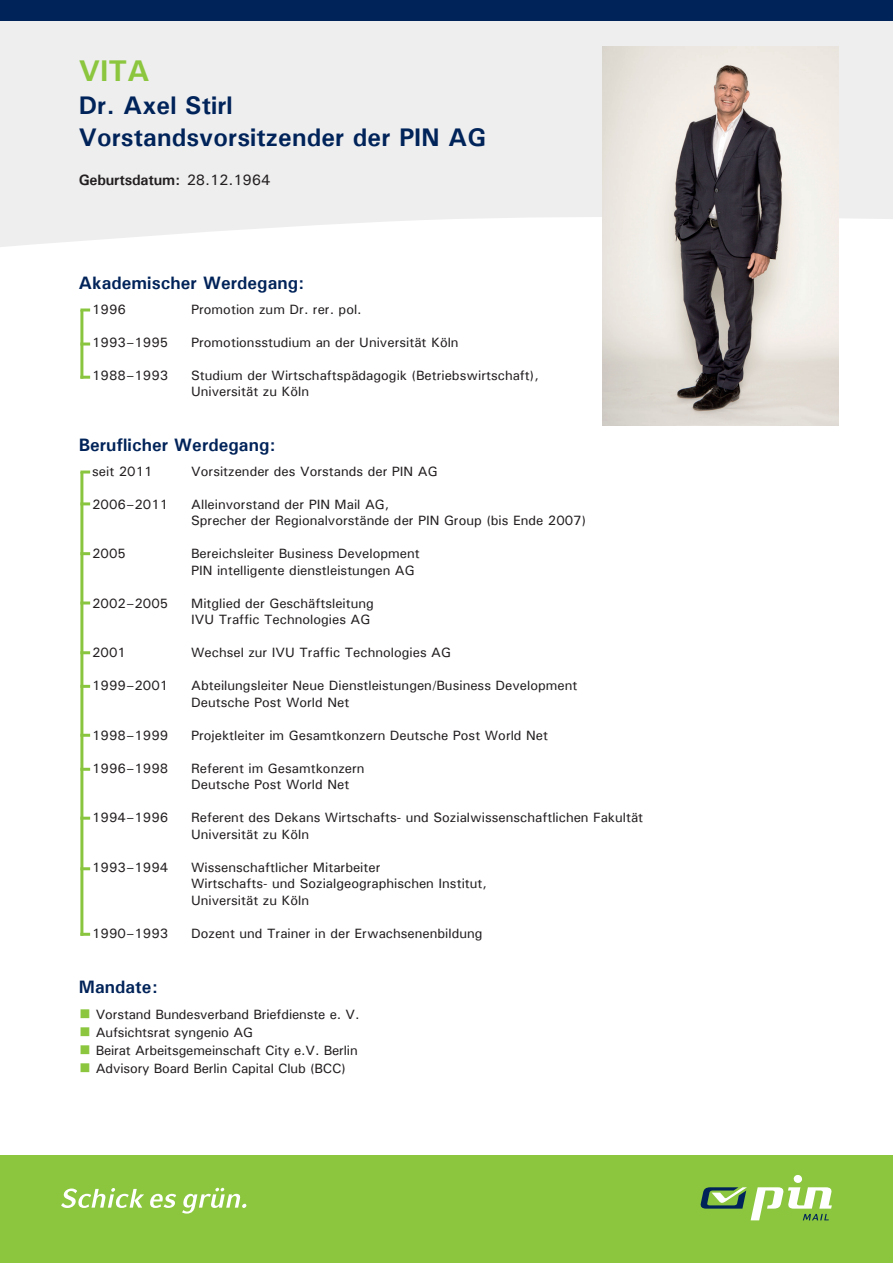
<style>
.page{position:relative;width:893px;height:1263px;background:#fff}
.page>*{position:absolute;margin:0;border:0;box-sizing:border-box;transform-origin:0 0}
.t1{font:700 30px "Univers";color:#8bc63e}
.t2{font:700 25.5px/32.5px "Univers";letter-spacing:.005em;color:#002359}
.t3{font:700 18px "Univers";letter-spacing:.005em;color:#002359}
.t4{font:700 15px "Univers";letter-spacing:-.01em;color:#231f20}
.t5{font:500 13.5px/16.5px "Univers";color:#231f20}
.s1{font-weight:500}
</style>
<div class="page">
<svg style="left:0;top:21px;width:893px;height:226px;background:#efeff0"></svg>
<div style="left:0;top:0;width:893px;height:21px;background:#002359"></div>
<div style="left:0;top:1155px;width:893px;height:108px;background:#8bc63e"></div>
<svg style="left:61px;top:1188px;width:186px;height:25px"></svg>
<svg style="left:700px;top:1175px;width:132px;height:45px"></svg>
<img style="left:603px;top:47px;width:236px;height:378px">
<hr style="left:80px;top:310px;width:3px;height:69px;background:#89c53f">
<hr style="left:80px;top:472px;width:3px;height:464px;background:#89c53f">
<svg style="left:80px;top:308px;width:10px;height:3px"></svg>
<svg style="left:80px;top:342px;width:10px;height:3px"></svg>
<svg style="left:80px;top:376px;width:10px;height:3px"></svg>
<svg style="left:80px;top:470px;width:10px;height:3px"></svg>
<svg style="left:80px;top:502px;width:10px;height:3px"></svg>
<svg style="left:80px;top:552px;width:10px;height:3px"></svg>
<svg style="left:80px;top:601px;width:10px;height:3px"></svg>
<svg style="left:80px;top:651px;width:10px;height:3px"></svg>
<svg style="left:80px;top:685px;width:10px;height:3px"></svg>
<svg style="left:80px;top:734px;width:10px;height:3px"></svg>
<svg style="left:80px;top:768px;width:10px;height:3px"></svg>
<svg style="left:80px;top:817px;width:10px;height:3px"></svg>
<svg style="left:80px;top:867px;width:10px;height:3px"></svg>
<svg style="left:80px;top:933px;width:10px;height:3px"></svg>
<h1 class="t1" style="left:79px;top:52px;width:72px">VITA</h1>
<h2 class="t2" style="left:79px;top:88px;width:409px">Dr. Axel Stirl<br>Vorstandsvorsitzender der PIN AG</h2>
<p class="t4" style="left:79px;top:170px;width:193px">Geburtsdatum: <span class="s1">28.12.1964</span></p>
<h3 class="t3" style="left:79px;top:271px;width:227px">Akademischer Werdegang:</h3>
<p class="t5" style="left:92px;top:301px;width:35px">1996</p>
<p class="t5" style="left:191px;top:301px;width:172px">Promotion zum Dr. rer. pol.</p>
<p class="t5" style="left:92px;top:334px;width:78px">1993–1995</p>
<p class="t5" style="left:191px;top:334px;width:269px">Promotionsstudium an der Universität Köln</p>
<p class="t5" style="left:92px;top:367px;width:78px">1988–1993</p>
<p class="t5" style="left:191px;top:367px;width:349px">Studium der Wirtschaftspädagogik (Betriebswirtschaft),<br>Universität zu Köln</p>
<h3 class="t3" style="left:79px;top:433px;width:198px">Beruflicher Werdegang:</h3>
<p class="t5" style="left:92px;top:463px;width:62px">seit 2011</p>
<p class="t5" style="left:191px;top:463px;width:248px">Vorsitzender des Vorstands der PIN AG</p>
<p class="t5" style="left:92px;top:496px;width:78px">2006–2011</p>
<p class="t5" style="left:191px;top:496px;width:397px">Alleinvorstand der PIN Mail AG,<br>Sprecher der Regionalvorstände der PIN Group (bis Ende 2007)</p>
<p class="t5" style="left:92px;top:545px;width:35px">2005</p>
<p class="t5" style="left:191px;top:545px;width:230px">Bereichsleiter Business Development<br>PIN intelligente dienstleistungen AG</p>
<p class="t5" style="left:92px;top:595px;width:78px">2002–2005</p>
<p class="t5" style="left:191px;top:595px;width:184px">Mitglied der Geschäftsleitung<br>IVU Traffic Technologies AG</p>
<p class="t5" style="left:92px;top:644px;width:35px">2001</p>
<p class="t5" style="left:191px;top:644px;width:261px">Wechsel zur IVU Traffic Technologies AG</p>
<p class="t5" style="left:92px;top:677px;width:78px">1999–2001</p>
<p class="t5" style="left:191px;top:677px;width:388px">Abteilungsleiter Neue Dienstleistungen/Business Development<br>Deutsche Post World Net</p>
<p class="t5" style="left:92px;top:727px;width:78px">1998–1999</p>
<p class="t5" style="left:191px;top:727px;width:358px">Projektleiter im Gesamtkonzern Deutsche Post World Net</p>
<p class="t5" style="left:92px;top:760px;width:78px">1996–1998</p>
<p class="t5" style="left:191px;top:760px;width:175px">Referent im Gesamtkonzern<br>Deutsche Post World Net</p>
<p class="t5" style="left:92px;top:809px;width:78px">1994–1996</p>
<p class="t5" style="left:191px;top:809px;width:454px">Referent des Dekans Wirtschafts- und Sozialwissenschaftlichen Fakultät<br>Universität zu Köln</p>
<p class="t5" style="left:92px;top:859px;width:78px">1993–1994</p>
<p class="t5" style="left:191px;top:859px;width:297px">Wissenschaftlicher Mitarbeiter<br>Wirtschafts- und Sozialgeographischen Institut,<br>Universität zu Köln</p>
<p class="t5" style="left:92px;top:925px;width:78px">1990–1993</p>
<p class="t5" style="left:191px;top:925px;width:293px">Dozent und Trainer in der Erwachsenenbildung</p>
<h3 class="t3" style="left:79px;top:975px;width:80px">Mandate:</h3>
<p class="t5" style="left:96px;top:1005px;width:265px;line-height:18px">Vorstand Bundesverband Briefdienste e. V.<br>Aufsichtsrat syngenio AG<br>Beirat Arbeitsgemeinschaft City e.V. Berlin Advisory Board Berlin Capital Club (BCC)</p>
</div>
